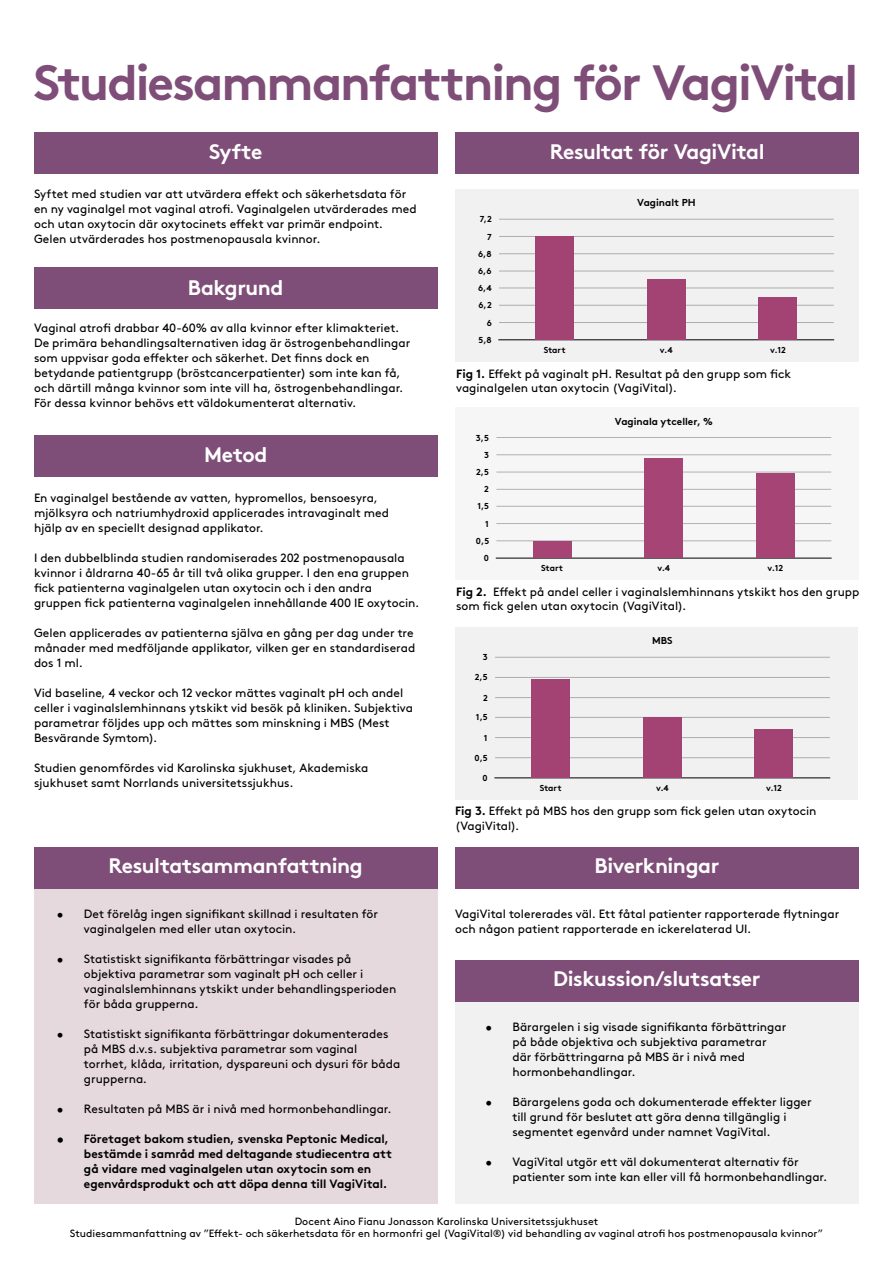
<style>
.page{position:relative;width:893px;height:1263px;background:#fff}
.page>*{position:absolute;margin:0;border:0;box-sizing:border-box;transform-origin:0 0}
.t1{font:700 49.5px "Brown Std";letter-spacing:-.04em;color:#7e4e78}
.t2{font:700 21px "Brown Std";letter-spacing:-.02em;color:#fff}
.t3{font:12px/15px "Brown Std";color:#000}
.t4{font:700 12px/15px "Brown Std";color:#000}
.t5{font:10.5px/12px "Brown Std";letter-spacing:.005em;color:#000;text-align:center}
.t6{font:700 10.05px "Brown Std";color:#000}
.t7{font:700 8.7px "Brown Std";color:#000}
.s1{font-weight:700}
</style>
<div class="page">
<div style="left:34px;top:888px;width:403px;height:315px;background:#e6d9dd"></div>
<div style="left:455px;top:1001px;width:404px;height:202px;background:#f1f1f2"></div>
<div style="left:34px;top:133px;width:403px;height:41px;background:#7e4e78"></div>
<div style="left:455px;top:133px;width:404px;height:41px;background:#7e4e78"></div>
<div style="left:455px;top:847px;width:404px;height:41px;background:#7e4e78"></div>
<div style="left:455px;top:960px;width:403px;height:41px;background:#7e4e78"></div>
<div style="left:34px;top:847px;width:403px;height:41px;background:#7e4e78"></div>
<div style="left:34px;top:267px;width:403px;height:41px;background:#7e4e78"></div>
<div style="left:34px;top:436px;width:403px;height:41px;background:#7e4e78"></div>
<div style="left:455px;top:627px;width:403px;height:173px;background:#f1f1f2"></div>
<hr style="left:495px;top:757px;width:335px;height:1px;background:#b8b8b8">
<hr style="left:495px;top:737px;width:335px;height:1px;background:#b8b8b8">
<hr style="left:495px;top:717px;width:335px;height:1px;background:#b8b8b8">
<hr style="left:495px;top:697px;width:335px;height:1px;background:#b8b8b8">
<hr style="left:495px;top:677px;width:335px;height:1px;background:#b8b8b8">
<hr style="left:495px;top:657px;width:335px;height:1px;background:#b8b8b8">
<hr style="left:495px;top:778px;width:335px;height:1px;background:#000">
<div style="left:531px;top:679px;width:39px;height:99px;background:#a34373"></div>
<div style="left:643px;top:717px;width:39px;height:61px;background:#a34373"></div>
<div style="left:755px;top:729px;width:38px;height:49px;background:#a34373"></div>
<div style="left:455px;top:189px;width:403px;height:173px;background:#f1f1f2"></div>
<hr style="left:499px;top:322px;width:335px;height:1px;background:#b8b8b8">
<hr style="left:499px;top:305px;width:335px;height:1px;background:#b8b8b8">
<hr style="left:499px;top:288px;width:335px;height:1px;background:#b8b8b8">
<hr style="left:499px;top:271px;width:335px;height:1px;background:#b8b8b8">
<hr style="left:499px;top:253px;width:335px;height:1px;background:#b8b8b8">
<hr style="left:499px;top:236px;width:335px;height:1px;background:#b8b8b8">
<hr style="left:499px;top:219px;width:335px;height:1px;background:#b8b8b8">
<hr style="left:499px;top:340px;width:335px;height:1px;background:#000">
<div style="left:535px;top:236px;width:39px;height:104px;background:#a34373"></div>
<div style="left:647px;top:279px;width:38px;height:61px;background:#a34373"></div>
<div style="left:759px;top:297px;width:38px;height:43px;background:#a34373"></div>
<div style="left:455px;top:407px;width:403px;height:173px;background:#f6f6f6"></div>
<hr style="left:496px;top:541px;width:335px;height:1px;background:#b8b8b8">
<hr style="left:496px;top:523px;width:335px;height:1px;background:#b8b8b8">
<hr style="left:496px;top:506px;width:335px;height:1px;background:#b8b8b8">
<hr style="left:496px;top:489px;width:335px;height:1px;background:#b8b8b8">
<hr style="left:496px;top:472px;width:335px;height:1px;background:#b8b8b8">
<hr style="left:496px;top:454px;width:335px;height:1px;background:#b8b8b8">
<hr style="left:496px;top:437px;width:335px;height:1px;background:#b8b8b8">
<hr style="left:496px;top:558px;width:335px;height:1px;background:#000">
<div style="left:533px;top:541px;width:38px;height:17px;background:#a64475"></div>
<div style="left:644px;top:458px;width:39px;height:100px;background:#a64475"></div>
<div style="left:756px;top:474px;width:38px;height:84px;background:#a64475"></div>
<h1 class="t1" style="left:34px;top:53px;width:826px">Studiesammanfattning för VagiVital</h1>
<h2 class="t2" style="left:209px;top:139px;width:55px">Syfte</h2>
<h2 class="t2" style="left:550px;top:139px;width:216px">Resultat för VagiVital</h2>
<p class="t3" style="left:34px;top:187px;width:384px">Syftet med studien var att utvärdera effekt och säkerhetsdata för en ny vaginalgel mot vaginal atrofi. Vaginalgelen utvärderades med och utan oxytocin där oxytocinets effekt var primär endpoint.<br>Gelen utvärderades hos postmenopausala kvinnor.</p>
<h2 class="t2" style="left:188px;top:275px;width:97px">Bakgrund</h2>
<p class="t3" style="left:34px;top:320px;width:378px">Vaginal atrofi drabbar 40-60% av alla kvinnor efter klimakteriet.<br>De primära behandlingsalternativen idag är östrogenbehandlingar som uppvisar goda effekter och säkerhet. Det finns dock en betydande patientgrupp (bröstcancerpatienter) som inte kan få, och därtill många kvinnor som inte vill ha, östrogenbehandlingar.<br>För dessa kvinnor behövs ett väldokumenterat alternativ.</p>
<h2 class="t2" style="left:204px;top:442px;width:65px">Metod</h2>
<p class="t3" style="left:34px;top:490px;width:357px">En vaginalgel bestående av vatten, hypromellos, bensoesyra, mjölksyra och natriumhydroxid applicerades intravaginalt med hjälp av en speciellt designad applikator.</p>
<p class="t3" style="left:34px;top:550px;width:387px">I den dubbelblinda studien randomiserades 202 postmenopausala kvinnor i åldrarna 40-65 år till två olika grupper. I den ena gruppen fick patienterna vaginalgelen utan oxytocin och i den andra gruppen fick patienterna vaginalgelen innehållande 400 IE oxytocin.</p>
<p class="t3" style="left:34px;top:625px;width:383px">Gelen applicerades av patienterna själva en gång per dag under tre månader med medföljande applikator, vilken ger en standardiserad dos 1 ml.</p>
<p class="t3" style="left:34px;top:685px;width:380px">Vid baseline, 4 veckor och 12 veckor mättes vaginalt pH och andel celler i vaginalslemhinnans ytskikt vid besök på kliniken. Subjektiva parametrar följdes upp och mättes som minskning i MBS (Mest Besvärande Symtom).</p>
<p class="t3" style="left:34px;top:760px;width:336px">Studien genomfördes vid Karolinska sjukhuset, Akademiska sjukhuset samt Norrlands universitetssjukhus.</p>
<h2 class="t2" style="left:109px;top:853px;width:256px">Resultatsammanfattning</h2>
<p class="t3" style="left:84px;top:906px;width:296px;text-indent:-27px">• Det förelåg ingen signifikant skillnad i resultaten för vaginalgelen med eller utan oxytocin.</p>
<p class="t3" style="left:84px;top:951px;width:314px;text-indent:-27px">• Statistiskt signifikanta förbättringar visades på objektiva parametrar som vaginalt pH och celler i vaginalslemhinnans ytskikt under behandlingsperioden för båda grupperna.</p>
<p class="t3" style="left:84px;top:1026px;width:318px;text-indent:-27px">• Statistiskt signifikanta förbättringar dokumenterades på MBS d.v.s. subjektiva parametrar som vaginal torrhet, klåda, irritation, dyspareuni och dysuri för båda grupperna.</p>
<p class="t3" style="left:57px;top:1101px;width:336px">• Resultaten på MBS är i nivå med hormonbehandlingar.</p>
<p class="t4" style="left:84px;top:1131px;width:310px;text-indent:-27px">• Företaget bakom studien, svenska Peptonic Medical, bestämde i samråd med deltagande studiecentra att gå vidare med vaginalgelen utan oxytocin som en egenvårdsprodukt och att döpa denna till VagiVital.</p>
<p class="t7" style="left:480px;top:214px;width:13px">7,2</p>
<p class="t7" style="left:487px;top:231px;width:6px">7</p>
<p class="t7" style="left:478px;top:248px;width:15px">6,8</p>
<p class="t7" style="left:478px;top:266px;width:15px">6,6</p>
<p class="t7" style="left:478px;top:283px;width:15px">6,4</p>
<p class="t7" style="left:478px;top:300px;width:15px">6,2</p>
<p class="t7" style="left:487px;top:317px;width:7px">6</p>
<p class="t7" style="left:478px;top:334px;width:15px">5,8</p>
<p class="t6" style="left:637px;top:197px;width:60px">Vaginalt PH</p>
<p class="t7" style="left:544px;top:344px;width:23px">Start</p>
<p class="t7" style="left:660px;top:344px;width:14px">v.4</p>
<p class="t7" style="left:770px;top:344px;width:17px">v.12</p>
<p class="t3" style="left:456px;top:366px;width:336px;line-height:14.4px"><span class="s1">Fig 1.</span> Effekt på vaginalt pH. Resultat på den grupp som fick vaginalgelen utan oxytocin (VagiVital).</p>
<p class="t7" style="left:476px;top:432px;width:15px">3,5</p>
<p class="t7" style="left:484px;top:449px;width:6px">3</p>
<p class="t7" style="left:476px;top:467px;width:14px">2,5</p>
<p class="t7" style="left:484px;top:484px;width:6px">2</p>
<p class="t7" style="left:477px;top:501px;width:13px">1,5</p>
<p class="t7" style="left:485px;top:518px;width:5px">1</p>
<p class="t7" style="left:476px;top:535px;width:15px">0,5</p>
<p class="t7" style="left:484px;top:553px;width:7px">0</p>
<p class="t6" style="left:615px;top:415px;width:99px">Vaginala ytceller, %</p>
<p class="t7" style="left:541px;top:562px;width:23px">Start</p>
<p class="t7" style="left:657px;top:562px;width:14px">v.4</p>
<p class="t7" style="left:767px;top:562px;width:17px">v.12</p>
<p class="t3" style="left:456px;top:584px;width:405px;line-height:14.4px"><span class="s1">Fig 2.</span> Effekt på andel celler i vaginalslemhinnans ytskikt hos den grupp som fick gelen utan oxytocin (VagiVital).</p>
<p class="t7" style="left:483px;top:652px;width:6px">3</p>
<p class="t7" style="left:475px;top:672px;width:14px">2,5</p>
<p class="t7" style="left:483px;top:692px;width:6px">2</p>
<p class="t7" style="left:476px;top:712px;width:13px">1,5</p>
<p class="t7" style="left:484px;top:732px;width:5px">1</p>
<p class="t7" style="left:475px;top:752px;width:15px">0,5</p>
<p class="t7" style="left:482px;top:772px;width:7px">0</p>
<p class="t6" style="left:652px;top:635px;width:22px">MBS</p>
<p class="t7" style="left:540px;top:782px;width:23px">Start</p>
<p class="t7" style="left:656px;top:782px;width:14px">v.4</p>
<p class="t7" style="left:766px;top:782px;width:17px">v.12</p>
<p class="t3" style="left:455px;top:804px;width:363px;line-height:14.4px"><span class="s1">Fig 3.</span> Effekt på MBS hos den grupp som fick gelen utan oxytocin (VagiVital).</p>
<h2 class="t2" style="left:595px;top:853px;width:126px">Biverkningar</h2>
<p class="t3" style="left:455px;top:906px;width:386px">VagiVital tolererades väl. Ett fåtal patienter rapporterade flytningar och någon patient rapporterade en ickerelaterad UI.</p>
<h2 class="t2" style="left:553px;top:966px;width:209px">Diskussion/slutsatser</h2>
<p class="t3" style="left:512px;top:1019px;width:275px;text-indent:-27px">• Bärargelen i sig visade signifikanta förbättringar på både objektiva och subjektiva parametrar där förbättringarna på MBS är i nivå med hormonbehandlingar.</p>
<p class="t3" style="left:512px;top:1094px;width:301px;text-indent:-27px">• Bärargelens goda och dokumenterade effekter ligger till grund för beslutet att göra denna tillgänglig i segmentet egenvård under namnet VagiVital.</p>
<p class="t3" style="left:512px;top:1154px;width:316px;text-indent:-27px">• VagiVital utgör ett väl dokumenterat alternativ för patienter som inte kan eller vill få hormonbehandlingar.</p>
<p class="t5" style="left:70px;top:1215px;width:754px">Docent Aino Fianu Jonasson Karolinska Universitetssjukhuset<br>Studiesammanfattning av ”Effekt- och säkerhetsdata för en hormonfri gel (VagiVital®) vid behandling av vaginal atrofi hos postmenopausala kvinnor”</p>
</div>
